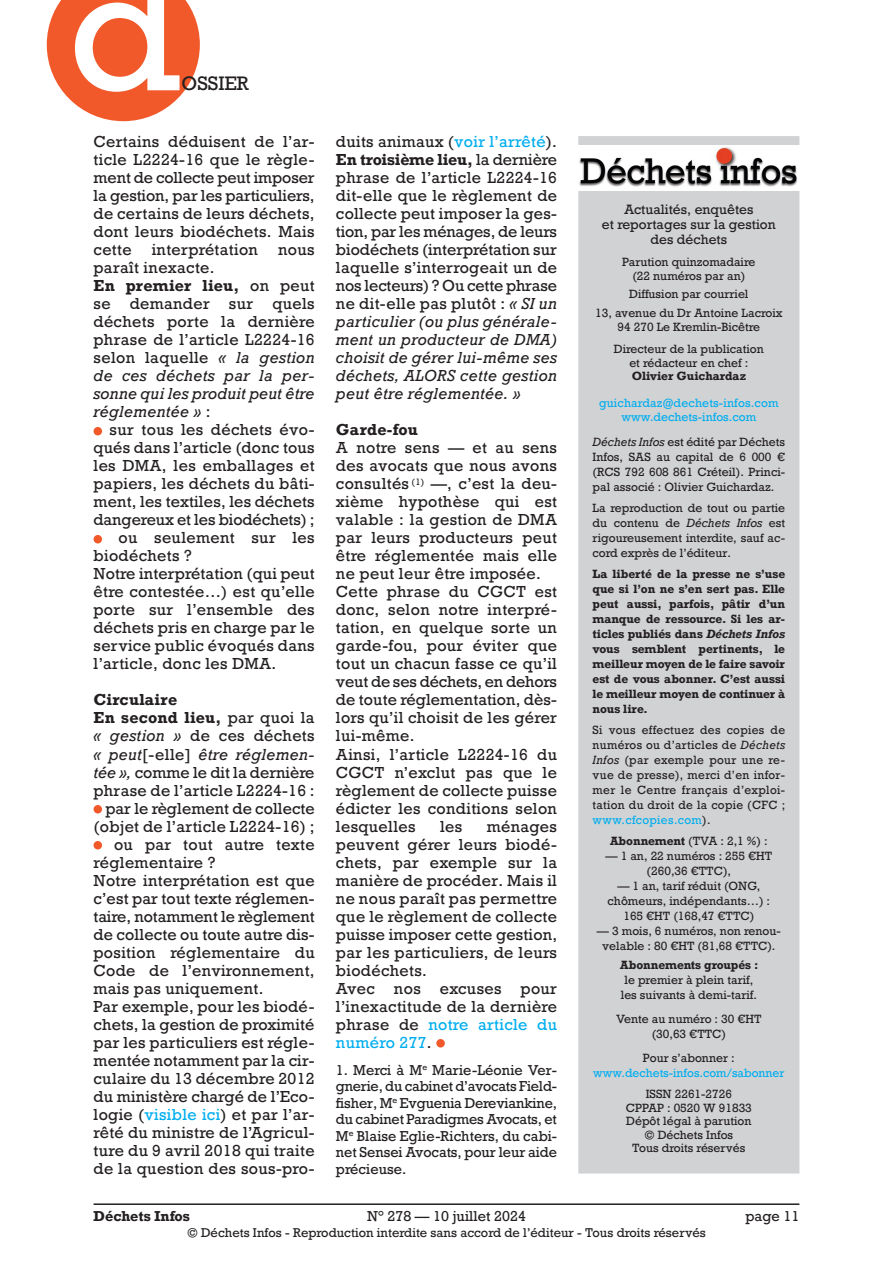
<style>
.page{position:relative;width:893px;height:1263px;background:#fff}
.page>*{position:absolute;margin:0;border:0;box-sizing:border-box;transform-origin:0 0}
.t1{font:166.5px "Rockwell";color:#fff}
.t2{font:18.3px "Rockwell";color:#231f20}
.Texte_courant{font:15px/18px "Rockwell";letter-spacing:.02em;color:#231f20;text-align:justify}
.Texte_courant-2{font:italic 15px/18px "Rockwell";letter-spacing:.01em;color:#231f20;text-align:justify}
.Texte_courant-3{font:15px/18px "Rockwell";color:#231f20;text-align:right}
.Texte_courant-4{font:700 15px/18px "Rockwell";letter-spacing:.01em;color:#231f20}
.Texte_courant-5{font:13.5px/16.5px "Rockwell";color:#231f20;text-align:justify}
.t3{font:700 13.5px "Rockwell";color:#231f20}
.t4{font:12.75px/15.3px "Rockwell";color:#231f20;text-align:center}
.t5{font:12px "Rockwell";color:#231f20}
.t6{font:11.25px/15px "Rockwell";color:#231f20;text-align:center}
.t7{font:700 11.25px/15px "Rockwell";color:#231f20;text-align:justify}
.Intertitre_petit{font:11.25px/15px "Rockwell";color:#00aeef;text-align:center}
.s1{font-weight:400}
.s2{font-style:normal}
.s3{font-weight:700}
.s4{font-style:italic}
.s5{color:#00aeef}
.s6{color:#231f20}
</style>
<div class="page">
<hr style="left:94px;top:1203px;width:705px;height:2px;background:#231f20">
<div style="left:579px;top:137px;width:220px;height:1036px;background:#d1d2d4"></div>
<div style="left:578px;top:136px;width:221px;height:1037px;border:2px solid #d1d2d4"></div>
<div style="left:578px;top:185px;width:222px;height:6px;background:#fff"></div>
<img style="left:578px;top:145px;width:221px;height:42px">
<div style="left:94px;top:427px;width:8px;height:8px;background:#f1592a;border-radius:50%"></div>
<div style="left:94px;top:535px;width:8px;height:8px;background:#f1592a;border-radius:50%"></div>
<div style="left:94px;top:805px;width:8px;height:8px;background:#f1592a;border-radius:50%"></div>
<div style="left:94px;top:841px;width:8px;height:8px;background:#f1592a;border-radius:50%"></div>
<div style="left:436px;top:1039px;width:9px;height:8px;background:#f1592a;border-radius:50%"></div>
<svg style="left:47px;top:0;width:153px;height:121px;background:#f3734b"></svg>
<h1 class="t1" style="left:69px;top:-73px;width:114px">d</h1>
<p class="t2" style="left:182px;top:72px;width:69px">OSSIER</p>
<p class="Texte_courant" style="left:94px;top:133px;width:223px">Certains déduisent de l’ar&shy;ticle L2224-16 que le règle&shy;ment de collecte peut imposer la gestion, par les particuliers, de certains de leurs déchets, dont leurs biodéchets. Mais cette</p>
<p class="Texte_courant" style="left:152px;top:241px;width:108px">interprétation</p>
<p class="Texte_courant" style="left:278px;top:241px;width:38px">nous</p>
<p class="Texte_courant" style="left:94px;top:259px;width:122px">paraît inexacte.</p>
<p class="Texte_courant-4" style="left:94px;top:277px;width:223px">En premier lieu, <span class="s1">on peut se</span></p>
<p class="Texte_courant-2" style="left:94px;top:295px;width:223px;text-indent:179px"><span class="s2">quels déchets porte la dernière phrase de l’article L2224-16 selon laquelle</span> « la gestion de ces déchets par la per&shy;sonne qui les produit peut être réglementée » <span class="s2">:</span></p>
<p class="Texte_courant" style="left:94px;top:421px;width:223px;text-indent:16px">sur tous les déchets évo&shy;qués dans l’article (donc tous les DMA, les emballages et papiers, les déchets du bâti&shy;ment, les textiles, les déchets dangereux et les biodéchets) ;</p>
<p class="Texte_courant" style="left:94px;top:529px;width:223px;text-indent:25px">ou seulement sur les biodéchets ?</p>
<p class="Texte_courant" style="left:94px;top:565px;width:223px">Notre interprétation (qui peut être contestée…) est qu’elle porte sur l’ensemble des déchets pris en charge par le service public évoqués dans l’article, donc les DMA.</p>
<p class="Texte_courant-4" style="left:94px;top:691px;width:85px">Circulaire</p>
<p class="Texte_courant" style="left:94px;top:709px;width:223px"><span class="s3">En second lieu,</span> par quoi la <span class="s4">« gestion »</span> de ces déchets <span class="s4">« peut</span>[-elle] <span class="s4">être réglemen&shy;tée »,</span> comme le dit la dernière phrase de l’article L2224-16 :</p>
<p class="Texte_courant-3" style="left:94px;top:799px;width:223px">par le règlement de collecte (objet de l’article L2224-16) ;</p>
<p class="Texte_courant" style="left:94px;top:835px;width:223px;text-indent:21px">ou par tout autre texte réglementaire ?</p>
<p class="Texte_courant" style="left:94px;top:871px;width:223px">Notre interprétation est que c’est par tout texte réglemen&shy;taire, notamment le règlement de collecte ou toute autre dis&shy;position réglementaire du Code de l’environnement, mais pas uniquement.</p>
<p class="Texte_courant" style="left:94px;top:997px;width:223px">Par exemple, pour les biodé&shy;chets, la gestion de proximité par les particuliers est régle&shy;mentée notamment par la cir&shy;culaire du 13 décembre 2012 du ministère chargé de l’Eco&shy;logie (<span class="s5">visible ici</span>) et par l’ar&shy;rêté du ministre de l’Agricul&shy;ture du 9 avril 2018 qui traite de la question des sous-pro-</p>
<p class="Texte_courant" style="left:130px;top:295px;width:82px">demander</p>
<p class="Texte_courant" style="left:229px;top:295px;width:26px">sur</p>
<p class="Texte_courant" style="left:336px;top:133px;width:223px">duits animaux (<span class="s5">voir l’arrêté</span>).<br><span class="s3">En troisième lieu,</span> la dernière phrase de l’article L2224-16 dit-elle que le règlement de collecte peut imposer la ges&shy;tion, par les ménages, de leurs biodéchets (interprétation sur laquelle s’interrogeait un de nos lecteurs) ? Ou cette phrase ne dit-elle pas plutôt : <span class="s4">« SI un particulier (ou plus générale&shy;ment un producteur de DMA) choisit de gérer lui-même ses déchets, ALORS cette gestion peut être réglementée. »</span></p>
<p class="Texte_courant-4" style="left:336px;top:421px;width:83px">Garde-fou</p>
<p class="Texte_courant" style="left:336px;top:439px;width:223px">A notre sens — et au sens des avocats que nous avons consultés <sup>(1)</sup> —, c’est la deu&shy;xième hypothèse qui est valable : la gestion de DMA par leurs producteurs peut être réglementée mais elle ne peut leur être imposée.</p>
<p class="Texte_courant" style="left:336px;top:583px;width:223px">Cette phrase du CGCT est donc, selon notre interpré&shy;tation, en quelque sorte un garde-fou, pour éviter que tout un chacun fasse ce qu’il veut de ses déchets, en dehors de toute réglementation, dès&shy;lors qu’il choisit de les gérer lui-même.</p>
<p class="Texte_courant" style="left:336px;top:745px;width:223px">Ainsi, l’article L2224-16 du CGCT n’exclut pas que le règlement de collecte puisse édicter les conditions selon lesquelles</p>
<p class="Texte_courant" style="left:336px;top:817px;width:223px;text-indent:151px">ménages peuvent gérer leurs biodé&shy;chets, par exemple sur la manière de procéder. Mais il ne nous paraît pas permettre que le règlement de collecte puisse imposer cette gestion, par les particuliers, de leurs biodéchets.</p>
<p class="Texte_courant" style="left:336px;top:979px;width:41px">Avec</p>
<p class="Texte_courant" style="left:394px;top:979px;width:28px">nos</p>
<p class="Texte_courant" style="left:440px;top:979px;width:63px">excuses</p>
<p class="Texte_courant" style="left:440px;top:817px;width:24px">les</p>
<p class="Texte_courant" style="left:336px;top:979px;width:223px;text-indent:185px">pour l’inexactitude de la dernière phrase de <span class="s5">notre article du numéro 277</span>.</p>
<p class="Texte_courant-5" style="left:336px;top:1062px;width:223px">1. Merci à M<sup>e</sup> Marie-Léonie Ver&shy;gnerie, du cabinet d’avocats Field&shy;fisher, M<sup>e</sup> Evguenia Dereviankine, du cabinet Paradigmes Avocats, et M<sup>e</sup> Blaise Eglie-Richters, du cabi&shy;net Sensei Avocats, pour leur aide précieuse.</p>
<p class="t4" style="left:602px;top:202px;width:175px">Actualités, enquêtes<br>et reportages sur la gestion des déchets</p>
<p class="t6" style="left:622px;top:256px;width:135px;line-height:13.5px">Parution quinzomadaire (22 numéros par an)</p>
<p class="t6" style="left:629px;top:286px;width:121px">Diffusion par courriel</p>
<p class="t6" style="left:595px;top:306px;width:189px">13, avenue du Dr Antoine Lacroix</p>
<p class="t6" style="left:618px;top:319px;width:144px">94 270 Le Kremlin-Bicêtre</p>
<p class="t6" style="left:614px;top:342px;width:152px;line-height:13.5px">Directeur de la publication et rédacteur en chef :</p>
<p class="t7" style="left:632px;top:368px;width:116px">Olivier Guichardaz</p>
<p class="Intertitre_petit" style="left:599px;top:396px;width:181px">guichardaz@dechets-infos.com</p>
<p class="Intertitre_petit" style="left:621px;top:409px;width:136px">www.dechets-infos.com</p>
<p class="t6" style="left:593px;top:435px;width:194px;text-align:justify"><span class="s4">Déchets Infos</span> est édité par Déchets Infos, SAS au capital de 6 000 € (RCS 792 608 861 Créteil). Princi&shy;pal associé : Olivier Guichardaz.</p>
<p class="t6" style="left:593px;top:501px;width:194px;text-align:justify">La reproduction de tout ou partie du contenu de <span class="s4">Déchets Infos</span> est rigoureusement interdite, sauf ac&shy;cord exprès de l’éditeur.</p>
<p class="t7" style="left:593px;top:566px;width:194px">La liberté de la presse ne s’use que si l’on ne s’en sert pas. Elle peut aussi, parfois, pâtir d’un manque de ressource. Si les ar&shy;ticles publiés dans <span class="s4">Déchets Infos </span>vous semblent pertinents, le meilleur moyen de le faire savoir est de vous abonner. C’est aussi le meilleur moyen de continuer à nous lire.</p>
<p class="t6" style="left:593px;top:723px;width:194px;text-align:justify">Si vous effectuez des copies de numéros ou d’articles de <span class="s4">Déchets Infos</span> (par exemple pour une re&shy;vue de presse), merci d’en infor&shy;mer le Centre français d’exploi&shy;tation du droit de la copie (CFC ; <span class="s5">www.cfcopies.com</span>).</p>
<p class="t6" style="left:610px;top:834px;width:159px"><span class="s3">Abonnement</span> (TVA : 2,1 %) :</p>
<p class="t6" style="left:605px;top:849px;width:168px">— 1 an, 22 numéros : 255 €HT (260,36 €TTC),</p>
<p class="t6" style="left:608px;top:879px;width:164px">— 1 an, tarif réduit (ONG, chômeurs, indépendants…) :<br>165 €HT (168,47 €TTC)</p>
<p class="t6" style="left:597px;top:924px;width:186px">— 3 mois, 6 numéros, non renou&shy;velable : 80 €HT (81,68 €TTC).</p>
<p class="t6" style="left:620px;top:958px;width:140px"><span class="s3">Abonnements groupés : </span>le premier à plein tarif, les suivants à demi-tarif.</p>
<p class="t6" style="left:616px;top:1012px;width:147px">Vente au numéro : 30 €HT (30,63 €TTC)</p>
<p class="Intertitre_petit" style="left:593px;top:1051px;width:193px"><span class="s6">Pour s’abonner : </span>www.dechets-infos.com/sabonner</p>
<p class="t6" style="left:646px;top:1087px;width:88px">ISSN 2261-2726</p>
<p class="t6" style="left:626px;top:1100px;width:128px">CPPAP : 0520 W 91833</p>
<p class="t6" style="left:626px;top:1114px;width:127px">Dépôt légal à parution</p>
<p class="t6" style="left:644px;top:1127px;width:90px">© Déchets Infos</p>
<p class="t6" style="left:632px;top:1141px;width:115px">Tous droits réservés</p>
<p class="t3" style="left:94px;top:1207px;width:98px">Déchets Infos</p>
<p class="Texte_courant-5" style="left:367px;top:1208px;width:160px">N° 278 — 10 juillet 2024</p>
<p class="Texte_courant-5" style="left:745px;top:1208px;width:55px">page 11</p>
<p class="t5" style="left:187px;top:1225px;width:520px">© Déchets Infos - Reproduction interdite sans accord de l’éditeur - Tous droits réservés</p>
</div>
